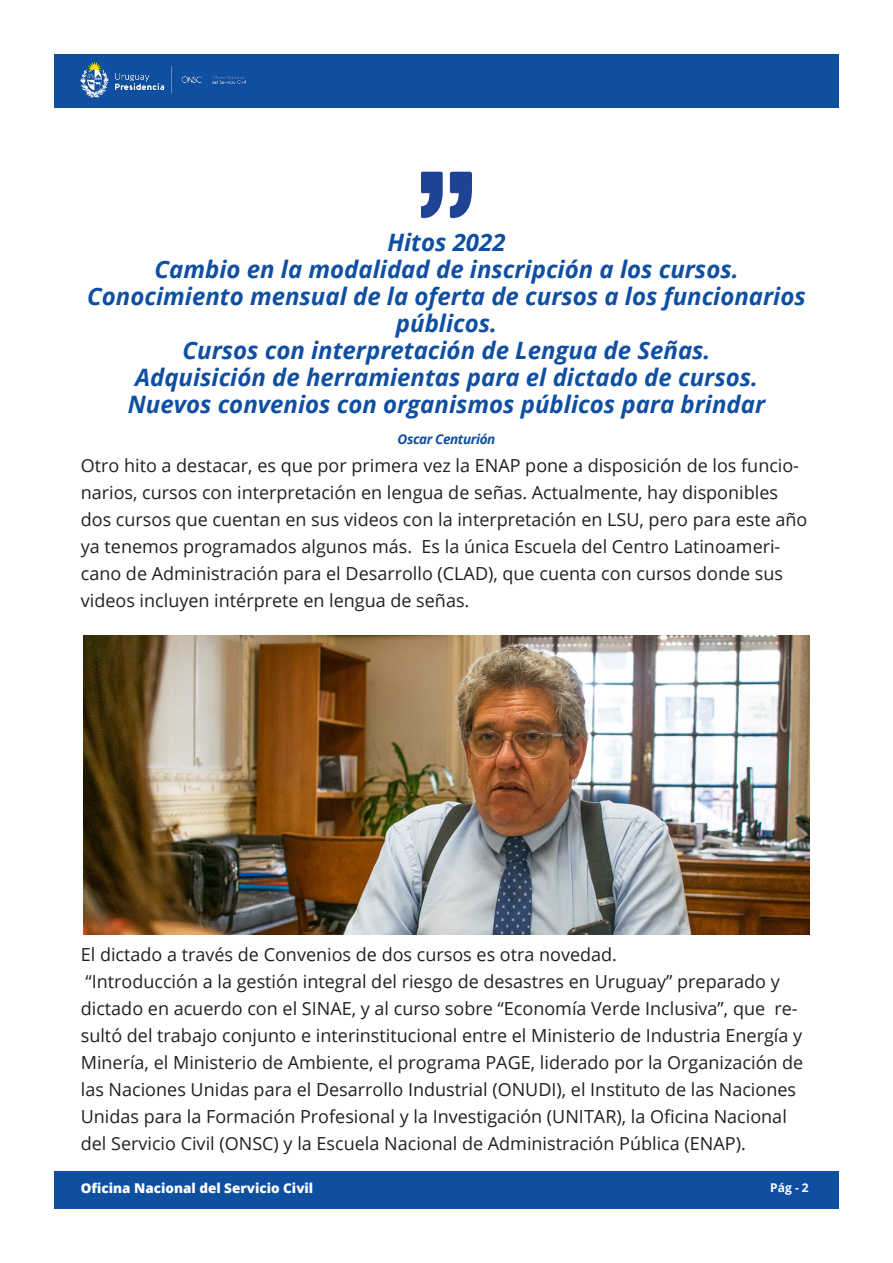
<style>
.page{position:relative;width:893px;height:1263px;background:#fff}
.page>*{position:absolute;margin:0;border:0;box-sizing:border-box;transform-origin:0 0}
.t1{font:italic 700 24px/27px "Open Sans";color:#0f4fa2;text-align:center}
.t2{font:18px/27px "Open Sans";color:#231f20}
.t3{font:800 13.5px "Open Sans";color:#fff}
.t4{font:italic 700 13.5px "Open Sans";letter-spacing:-.03em;color:#0f4fa2}
.t5{font:700 12px "Open Sans";color:#fff}
</style>
<div class="page">
<div style="left:54px;top:54px;width:785px;height:53px;background:#0f4fa2"></div>
<div style="left:54px;top:1171px;width:785px;height:38px;background:#0f4fa2"></div>
<img style="left:81px;top:62px;width:164px;height:36px">
<img style="left:421px;top:171px;width:51px;height:48px">
<img style="left:83px;top:636px;width:726px;height:298px">
<p class="t1" style="left:387px;top:228px;width:120px">Hitos 2022</p>
<p class="t1" style="left:154px;top:255px;width:586px">Cambio en la modalidad de inscripción a los cursos.</p>
<p class="t1" style="left:87px;top:282px;width:720px">Conocimiento mensual de la oferta de cursos a los funcionarios públicos.</p>
<p class="t1" style="left:182px;top:336px;width:529px">Cursos con interpretación de Lengua de Señas.</p>
<p class="t1" style="left:135px;top:363px;width:624px">Adquisición de herramientas para el dictado de cursos.</p>
<p class="t1" style="left:128px;top:390px;width:639px">Nuevos convenios con organismos públicos para brindar</p>
<p class="t4" style="left:398px;top:429px;width:99px">Oscar Centurión</p>
<p class="t2" style="left:81px;top:452px;width:728px">Otro hito a destacar, es que por primera vez la ENAP pone a disposición de los funcio&shy;narios, cursos con interpretación en lengua de señas. Actualmente, hay disponibles dos cursos que cuentan en sus videos con la interpretación en LSU, pero para este año ya tenemos programados algunos más. Es la única Escuela del Centro Latinoameri&shy;cano de Administración para el Desarrollo (CLAD), que cuenta con cursos donde sus videos incluyen intérprete en lengua de señas.</p>
<p class="t2" style="left:81px;top:940px;width:538px">El dictado a través de Convenios de dos cursos es otra novedad.</p>
<p class="t2" style="left:81px;top:967px;width:724px">“Introducción a la gestión integral del riesgo de desastres en Uruguay” preparado y dictado en acuerdo con el SINAE, y al curso sobre “Economía Verde Inclusiva”, que re&shy;sultó del trabajo conjunto e interinstitucional entre el Ministerio de Industria Energía y Minería, el Ministerio de Ambiente, el programa PAGE, liderado por la Organización de las Naciones Unidas para el Desarrollo Industrial (ONUDI), el Instituto de las Naciones Unidas para la Formación Profesional y la Investigación (UNITAR), la Oficina Nacional del Servicio Civil (ONSC) y la Escuela Nacional de Administración Pública (ENAP).</p>
<p class="t3" style="left:81px;top:1178px;width:234px">Oficina Nacional del Servicio Civil</p>
<p class="t5" style="left:770px;top:1179px;width:40px">Pág - 2</p>
</div>
